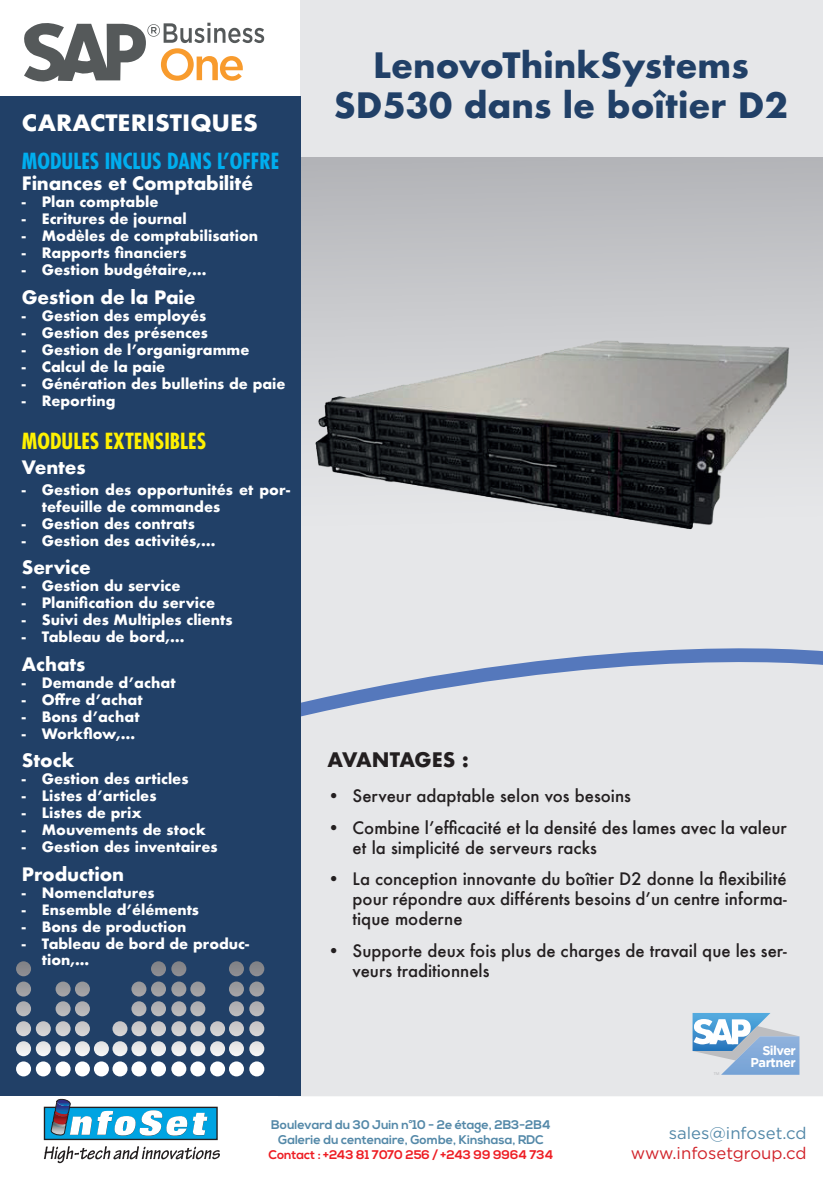
<style>
.page{position:relative;width:823px;height:1191px;background:#fff}
.page>*{position:absolute;margin:0;border:0;box-sizing:border-box;transform-origin:0 0}
.t1{font:700 34px/40.8px "Futura";color:#214067;text-align:center}
.t2{font:700 22px "Futura";color:#fff;scale:1.04 1}
.t3{font:700 condensed 21.6px "Futura Std";color:#00aeef}
.t4{font:700 condensed 21.6px "Futura Std";color:#fff101}
.t5{font:700 19.4px "Futura";letter-spacing:-.01em;color:#231f20}
.t6{font:700 18px "Futura";letter-spacing:-.01em;color:#fff}
.t7{font:500 16.8px/20px "Futura";color:#231f20}
.t8{font:16.8px "Gotham";color:#d1232a}
.t9{font:16.8px "Gotham";color:#5388a8}
.t10{font:700 14px/17px "Futura";color:#fff}
.t11{font:700 12.8px/11.6px "Gotham";letter-spacing:-.03em;color:#fff;text-align:right}
.t12{font:700 12.6px/15px "Nexa";color:#5388a8;text-align:center}
.t13{font:700 12.6px "Nexa";color:#ee1d23}
.t14{font:4px "Gilliam 2";color:#bcbdc0;scale:1.32 1}
</style>
<div class="page">
<div style="left:300px;top:0;width:522px;height:774px;background:#e6e7e9"></div>
<div style="left:301px;top:157px;width:521px;height:434px;background:linear-gradient(to bottom,#b5b6ba,#eeeff1)"></div>
<svg style="left:278px;top:639px;width:544px;height:457px;fill:#e6e7e9"></svg>
<div style="left:0;top:96px;width:300px;height:999px;background:#214067"></div>
<svg style="left:16px;top:961px;width:248px;height:75px"></svg>
<svg style="left:44px;top:1098px;width:176px;height:65px"></svg>
<svg style="left:692px;top:1013px;width:107px;height:61px;background:#a3c1dd"></svg>
<svg style="left:24px;top:22px;width:240px;height:60px"></svg>
<img style="left:315px;top:340px;width:476px;height:191px">
<h2 class="t2" style="left:22px;top:107px;width:228px">CARACTERISTIQUES</h2>
<h3 class="t3" style="left:22px;top:148px;width:259px">MODULES INCLUS DANS L’OFFRE</h3>
<p class="t6" style="left:22px;top:170px;width:232px">Finances et Comptabilité</p>
<p class="t10" style="left:22px;top:193px;width:138px">- Plan comptable</p>
<p class="t10" style="left:22px;top:210px;width:166px">- Ecritures de journal</p>
<p class="t10" style="left:22px;top:227px;width:237px">- Modèles de comptabilisation</p>
<p class="t10" style="left:22px;top:244px;width:166px">- Rapports financiers</p>
<p class="t10" style="left:22px;top:261px;width:186px">- Gestion budgétaire,…</p>
<p class="t6" style="left:22px;top:284px;width:175px">Gestion de la Paie</p>
<p class="t10" style="left:22px;top:307px;width:185px">- Gestion des employés</p>
<p class="t10" style="left:22px;top:324px;width:187px">- Gestion des présences</p>
<p class="t10" style="left:22px;top:341px;width:229px">- Gestion de l’organigramme</p>
<p class="t10" style="left:22px;top:358px;width:145px">- Calcul de la paie</p>
<p class="t10" style="left:22px;top:375px;width:265px">- Génération des bulletins de paie</p>
<p class="t10" style="left:22px;top:392px;width:95px">- Reporting</p>
<h3 class="t4" style="left:22px;top:427px;width:186px">MODULES EXTENSIBLES</h3>
<p class="t6" style="left:22px;top:454px;width:65px">Ventes</p>
<p class="t10" style="left:42px;top:481px;width:249px;text-indent:-20px">- Gestion des opportunités et por&shy;tefeuille de commandes</p>
<p class="t10" style="left:22px;top:515px;width:174px">- Gestion des contrats</p>
<p class="t10" style="left:22px;top:532px;width:195px">- Gestion des activités,…</p>
<p class="t6" style="left:22px;top:554px;width:70px">Service</p>
<p class="t10" style="left:22px;top:577px;width:160px">- Gestion du service</p>
<p class="t10" style="left:22px;top:594px;width:194px">- Planification du service</p>
<p class="t10" style="left:22px;top:611px;width:212px">- Suivi des Multiples clients</p>
<p class="t10" style="left:22px;top:628px;width:164px">- Tableau de bord,…</p>
<p class="t6" style="left:22px;top:651px;width:65px">Achats</p>
<p class="t10" style="left:22px;top:674px;width:155px">- Demande d’achat</p>
<p class="t10" style="left:22px;top:691px;width:122px">- Offre d’achat</p>
<p class="t10" style="left:22px;top:708px;width:119px">- Bons d’achat</p>
<p class="t10" style="left:22px;top:725px;width:115px">- Workflow,…</p>
<p class="t6" style="left:22px;top:747px;width:54px">Stock</p>
<p class="t10" style="left:22px;top:770px;width:168px">- Gestion des articles</p>
<p class="t10" style="left:22px;top:787px;width:136px">- Listes d’articles</p>
<p class="t10" style="left:22px;top:804px;width:121px">- Listes de prix</p>
<p class="t10" style="left:22px;top:821px;width:185px">- Mouvements de stock</p>
<p class="t10" style="left:22px;top:838px;width:197px">- Gestion des inventaires</p>
<p class="t6" style="left:22px;top:860px;width:104px">Production</p>
<p class="t10" style="left:22px;top:883px;width:134px">- Nomenclatures</p>
<p class="t10" style="left:22px;top:900px;width:178px">- Ensemble d’éléments</p>
<p class="t10" style="left:22px;top:917px;width:166px">- Bons de production</p>
<p class="t10" style="left:42px;top:935px;width:209px;text-indent:-20px">- Tableau de bord de produc&shy;tion,...</p>
<h1 class="t1" style="left:334px;top:44px;width:455px">LenovoThinkSystems<br>SD530 dans le boîtier D2</h1>
<h3 class="t5" style="left:327px;top:745px;width:143px">AVANTAGES :</h3>
<p class="t7" style="left:327px;top:786px;width:305px">• Serveur adaptable selon vos besoins</p>
<p class="t7" style="left:352px;top:817px;width:435px;text-indent:-25px">• Combine l’efficacité et la densité des lames avec la valeur et la simplicité de serveurs racks</p>
<p class="t7" style="left:352px;top:868px;width:435px;text-align:justify;text-indent:-25px">• La conception innovante du boîtier D2 donne la flexibilité pour répondre aux différents besoins d’un centre informa&shy;tique moderne</p>
<p class="t7" style="left:352px;top:940px;width:435px;text-indent:-25px">• Supporte deux fois plus de charges de travail que les ser&shy;veurs traditionnels</p>
<p class="t14" style="left:713px;top:1070px;width:6px">TM</p>
<p class="t11" style="left:749px;top:1044px;width:47px">Silver<br>Partner</p>
<p class="t12" style="left:271px;top:1117px;width:280px">Boulevard du 30 Juin n°10 - 2e étage, 2B3-2B4<br>Galerie du centenaire, Gombe, Kinshasa, RDC</p>
<p class="t13" style="left:268px;top:1147px;width:286px">Contact : +243 81 7070 256 / +243 99 9964 734</p>
<p class="t9" style="left:668px;top:1122px;width:139px">sales@infoset.cd</p>
<p class="t8" style="left:630px;top:1142px;width:177px">www.infosetgroup.cd</p>
</div>
